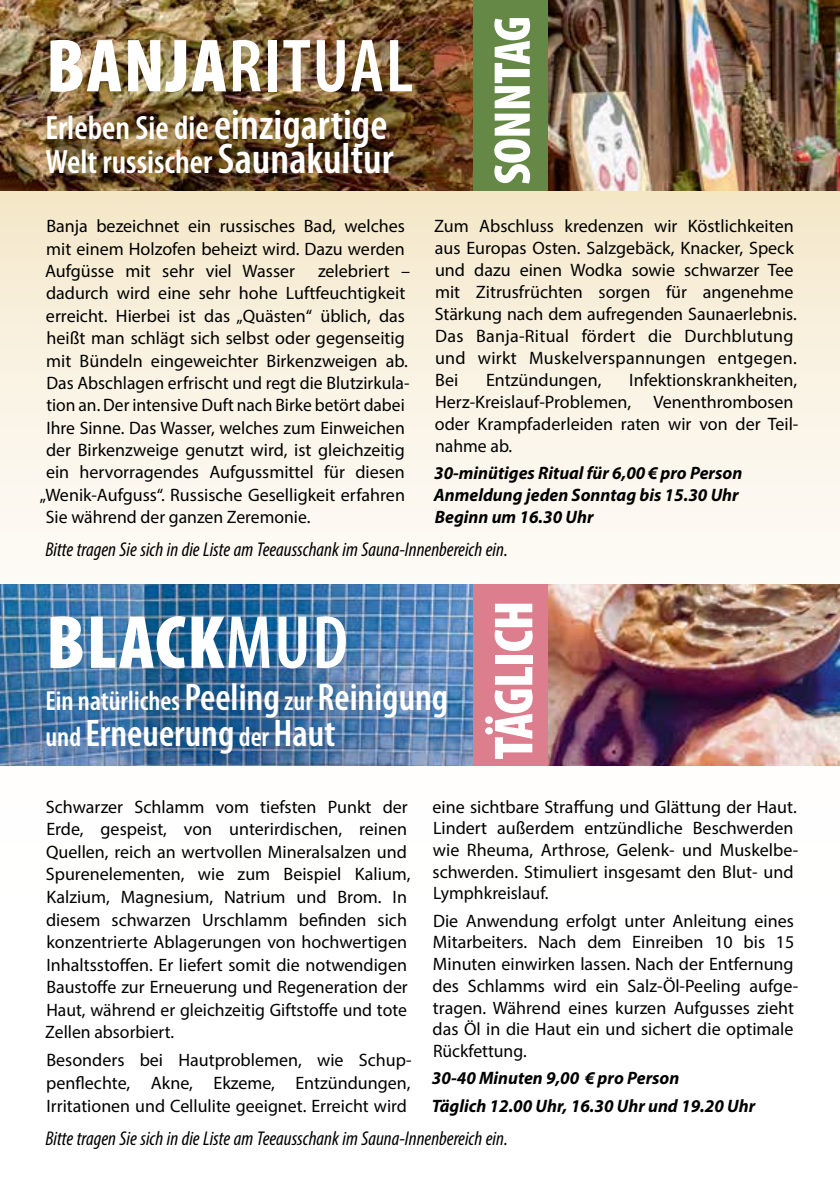
<style>
.page{position:relative;width:840px;height:1191px;background:#fff}
.page>*{position:absolute;margin:0;border:0;box-sizing:border-box;transform-origin:0 0}
.t1{font:600 condensed 76px "Myriad Pro";letter-spacing:.02em;color:#fff}
.t2{font:900 condensed 76px "Myriad Pro";letter-spacing:.02em;color:#fff}
.t3{font:900 condensed 55.4px "Myriad Pro";letter-spacing:-.01em;color:#fff}
.t4{font:900 condensed 52px "Myriad Pro";letter-spacing:-.01em;color:#fff}
.t5{font:600 condensed 38.6px "Myriad Pro";color:#fff}
.t6{font:600 condensed 33.8px/34px "Myriad Pro";color:#fff}
.t7{font:600 condensed 32px/40px "Myriad Pro";color:#fff}
.t8{font:600 condensed 27.8px "Myriad Pro";color:#fff}
.t9{font:italic condensed 20px "Myriad Pro";color:#000}
.t10{font:18px/22.6px "Myriad Pro";color:#000}
.t11{font:italic 700 18px/22px "Myriad Pro";color:#000}
.s1{font-weight:900}
.s2{font-size:43.2px}
.s3{font-weight:600}
.s4{font-size:38.6px}
.s5{font-size:27.8px}
</style>
<div class="page">
<svg style="left:0;top:191px;width:839px;height:575px"></svg>
<img style="left:0;top:0;width:472px;height:191px">
<img style="left:547px;top:0;width:292px;height:191px">
<div style="left:472px;top:0;width:75px;height:191px;background:#668847"></div>
<img style="left:0;top:584px;width:472px;height:181px">
<img style="left:547px;top:584px;width:292px;height:181px">
<div style="left:472px;top:584px;width:75px;height:181px;background:#dc7e8e"></div>
<h1 class="t1" style="left:46px;top:19px;width:368px"><span class="s1">BANJA</span>RITUAL</h1>
<h3 class="t7" style="left:45px;top:99px;width:405px">Wir entführen Sie in die einzigartige<br>Welt der russischen Saunakultur.</h3>
<h3 class="t6" style="left:45px;top:110px;width:349px">Erleben Sie die <span class="s2">einzigartige<br></span>Welt russischer <span class="s2">Saunakultur</span></h3>
<h3 class="t4" style="left:479px;top:185px;width:170px;rotate:-90deg">SONNTAG</h3>
<p class="t10" style="left:45px;top:215px;width:361px;text-align:justify">Banja bezeichnet ein russisches Bad, welches mit einem Holzofen beheizt wird. Dazu werden Aufgüsse mit sehr viel Wasser</p>
<p class="t10" style="left:318px;top:259px;width:93px">zelebriert –</p>
<p class="t10" style="left:46px;top:282px;width:360px">dadurch wird eine sehr hohe Luftfeuchtigkeit</p>
<p class="t10" style="left:46px;top:304px;width:360px">erreicht. Hierbei ist das „Quästen“ üblich, das</p>
<p class="t10" style="left:46px;top:326px;width:359px">heißt man schlägt sich selbst oder gegenseitig</p>
<p class="t10" style="left:46px;top:349px;width:363px">mit Bündeln eingeweichter Birkenzweigen ab.</p>
<p class="t10" style="left:46px;top:371px;width:364px">Das Abschlagen erfrischt und regt die Blutzirkula-</p>
<p class="t10" style="left:46px;top:394px;width:360px">tion an. Der intensive Duft nach Birke betört dabei</p>
<p class="t10" style="left:46px;top:416px;width:360px">Ihre Sinne. Das Wasser, welches zum Einweichen</p>
<p class="t10" style="left:46px;top:438px;width:360px">der Birkenzweige genutzt wird, ist gleichzeitig</p>
<p class="t10" style="left:46px;top:461px;width:360px">ein hervorragendes Aufgussmittel für diesen</p>
<p class="t10" style="left:40px;top:483px;width:366px">„Wenik-Aufguss“. Russische Geselligkeit erfahren</p>
<p class="t10" style="left:46px;top:505px;width:266px">Sie während der ganzen Zeremonie.</p>
<p class="t10" style="left:434px;top:215px;width:364px;line-height:22px">Zum Abschluss kredenzen wir Köstlichkeiten aus Europas Osten. Salzgebäck, Knacker, Speck und dazu einen Wodka sowie schwarzer Tee mit Zitrusfrüchten sorgen für angenehme Stärkung nach dem aufregenden Saunaerlebnis.<br>Das Banja-Ritual fördert die Durchblutung und wirkt Muskelverspannungen entgegen.<br>Bei</p>
<p class="t10" style="left:434px;top:368px;width:365px;line-height:22px;text-indent:194px">Infektionskrankheiten,<br>Herz-Kreislauf-Problemen, Venenthrombosen oder Krampfaderleiden raten wir von der Teil&shy;nahme ab.</p>
<p class="t11" style="left:433px;top:461px;width:310px">30-minütiges Ritual für 6,00€ pro Person<br>Anmeldung jeden Sonntag bis 15.30 Uhr<br>Beginn um 16.30 Uhr</p>
<p class="t10" style="left:486px;top:368px;width:117px">Entzündungen,</p>
<p class="t9" style="left:45px;top:537px;width:463px">Bitte tragen Sie sich in die Liste am Teeausschank im Sauna-Innenbereich ein.</p>
<h1 class="t2" style="left:46px;top:594px;width:303px">BLACK<span class="s3">MUD</span></h1>
<h3 class="t8" style="left:45px;top:683px;width:404px">Ein natürliches <span class="s4">Peeling</span> zur <span class="s4">Reinigung</span></h3>
<h3 class="t5" style="left:45px;top:709px;width:291px"><span class="s5">und</span> Erneuerung <span class="s5">der</span> Haut</h3>
<h2 class="t3" style="left:478px;top:759px;width:160px;rotate:-90deg">TÄGLICH</h2>
<p class="t10" style="left:45px;top:795px;width:366px">Schwarzer Schlamm vom tiefsten Punkt der Erde, gespeist, von unterirdischen, reinen Quellen, reich an wertvollen Mineralsalzen und Spurenelementen, wie zum Beispiel Kalium, Kalzium, Magnesium, Natrium und Brom. In diesem schwarzen Urschlamm befinden sich konzentrierte Ablagerungen von hochwertigen Inhaltsstoffen. Er liefert somit die notwendigen Baustoffe zur Erneuerung und Regeneration der Haut, während er gleichzeitig Giftstoffe und tote Zellen absorbiert.</p>
<p class="t10" style="left:46px;top:1048px;width:367px;text-align:justify">Besonders bei Hautproblemen, wie Schup&shy;penflechte, Akne, Ekzeme, Entzündungen, Irritationen und Cellulite geeignet. Erreicht wird</p>
<p class="t10" style="left:432px;top:795px;width:367px;line-height:21.6px">eine sichtbare Straffung und Glättung der Haut.<br>Lindert außerdem entzündliche Beschwerden wie Rheuma, Arthrose, Gelenk- und Muskelbe&shy;schwerden. Stimuliert insgesamt den Blut- und Lymphkreislauf.</p>
<p class="t10" style="left:432px;top:909px;width:367px;line-height:21.6px">Die Anwendung erfolgt unter Anleitung eines Mitarbeiters. Nach dem Einreiben 10 bis 15<br>Minuten einwirken lassen. Nach der Entfernung des Schlamms wird ein Salz-Öl-Peeling aufge&shy;tragen. Während eines kurzen Aufgusses zieht das Öl in die Haut ein und sichert die optimale Rückfettung.</p>
<p class="t11" style="left:431px;top:1064px;width:325px;line-height:27.4px">30-40 Minuten 9,00 € pro Person<br>Täglich 12.00 Uhr, 16.30 Uhr und 19.20 Uhr</p>
<p class="t9" style="left:45px;top:1126px;width:463px">Bitte tragen Sie sich in die Liste am Teeausschank im Sauna-Innenbereich ein.</p>
</div>
